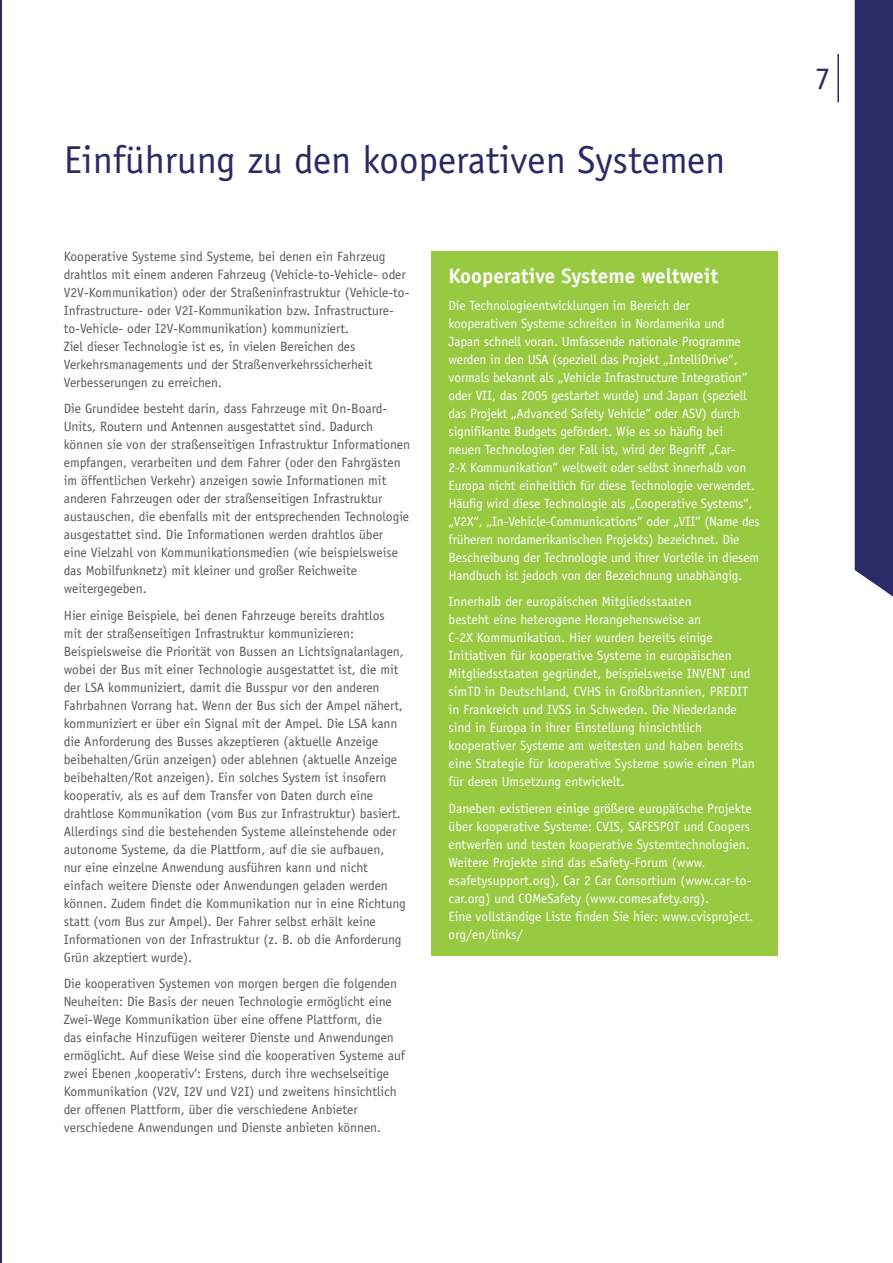
<style>
.page{position:relative;width:893px;height:1263px;background:#fff}
.page>*{position:absolute;margin:0;border:0;box-sizing:border-box;transform-origin:0 0}
.t1{font:39px "Officina Sans Std";color:#292a66}
.t2{font:31.5px "Officina Sans Std";color:#292a66}
.t3{font:700 21px "Officina Sans Std";color:#fff}
.t4{font:13.5px/18px "Officina Sans Std";color:#58595b}
.t5{font:13.5px/18px "Officina Sans Std";letter-spacing:-.01em;color:#fff}
</style>
<div class="page">
<hr style="left:0;top:0;width:1px;height:1263px;background:#292a66">
<div style="left:432px;top:251px;width:346px;height:705px;background:#97c941"></div>
<div style="left:855px;top:0;width:38px;height:597px;background:#292a66"></div>
<hr style="left:837px;top:54px;width:2px;height:48px;background:#292a66">
<h1 class="t1" style="left:64px;top:137px;width:663px">Einführung zu den kooperativen Systemen</h1>
<p class="t4" style="left:64px;top:247px;width:347px">Kooperative Systeme sind Systeme, bei denen ein Fahrzeug drahtlos mit einem anderen Fahrzeug (Vehicle-to-Vehicle- oder V2V-Kommunikation) oder der Straßeninfrastruktur (Vehicle-to-Infrastructure- oder V2I-Kommunikation bzw. Infrastructure&shy;to-Vehicle- oder I2V-Kommunikation) kommuniziert.<br>Ziel dieser Technologie ist es, in vielen Bereichen des Verkehrsmanagements und der Straßenverkehrssicherheit Verbesserungen zu erreichen.</p>
<p class="t4" style="left:64px;top:400px;width:348px">Die Grundidee besteht darin, dass Fahrzeuge mit On-Board-Units, Routern und Antennen ausgestattet sind. Dadurch können sie von der straßenseitigen Infrastruktur Informationen empfangen, verarbeiten und dem Fahrer (oder den Fahrgästen im öffentlichen Verkehr) anzeigen sowie Informationen mit anderen Fahrzeugen oder der straßenseitigen Infrastruktur austauschen, die ebenfalls mit der entsprechenden Technologie ausgestattet sind. Die Informationen werden drahtlos über<br>eine Vielzahl von Kommunikationsmedien (wie beispielsweise das Mobilfunknetz) mit kleiner und großer Reichweite weitergegeben.</p>
<p class="t4" style="left:64px;top:606px;width:344px">Hier einige Beispiele, bei denen Fahrzeuge bereits drahtlos mit der straßenseitigen Infrastruktur kommunizieren:<br>Beispielsweise die Priorität von Bussen an Lichtsignalanlagen, wobei der Bus mit einer Technologie ausgestattet ist, die mit der LSA kommuniziert, damit die Busspur vor den anderen Fahrbahnen Vorrang hat. Wenn der Bus sich der Ampel nähert, kommuniziert er über ein Signal mit der Ampel. Die LSA kann die Anforderung des Busses akzeptieren (aktuelle Anzeige beibehalten/Grün anzeigen) oder ablehnen (aktuelle Anzeige beibehalten/Rot anzeigen). Ein solches System ist insofern kooperativ, als es auf dem Transfer von Daten durch eine drahtlose Kommunikation (vom Bus zur Infrastruktur) basiert.<br>Allerdings sind die bestehenden Systeme alleinstehende oder autonome Systeme, da die Plattform, auf die sie aufbauen,<br>nur eine einzelne Anwendung ausführen kann und nicht einfach weitere Dienste oder Anwendungen geladen werden können. Zudem findet die Kommunikation nur in eine Richtung statt (vom Bus zur Ampel). Der Fahrer selbst erhält keine Informationen von der Infrastruktur (z. B. ob die Anforderung Grün akzeptiert wurde).</p>
<p class="t4" style="left:64px;top:974px;width:343px">Die kooperativen Systemen von morgen bergen die folgenden Neuheiten: Die Basis der neuen Technologie ermöglicht eine Zwei-Wege Kommunikation über eine offene Plattform, die<br>das einfache Hinzufügen weiterer Dienste und Anwendungen ermöglicht. Auf diese Weise sind die kooperativen Systeme auf zwei Ebenen ‚kooperativ‘: Erstens, durch ihre wechselseitige Kommunikation (V2V, I2V und V2I) und zweitens hinsichtlich der offenen Plattform, über die verschiedene Anbieter verschiedene Anwendungen und Dienste anbieten können.</p>
<h3 class="t3" style="left:449px;top:263px;width:271px">Kooperative Systeme weltweit</h3>
<p class="t5" style="left:449px;top:296px;width:313px">Die Technologieentwicklungen im Bereich der kooperativen Systeme schreiten in Nordamerika und<br>Japan schnell voran. Umfassende nationale Programme werden in den USA (speziell das Projekt „IntelliDrive“, vormals bekannt als „Vehicle Infrastructure Integration“ oder VII, das 2005 gestartet wurde) und Japan (speziell das Projekt „Advanced Safety Vehicle“ oder ASV) durch signifikante Budgets gefördert. Wie es so häufig bei<br>neuen Technologien der Fall ist, wird der Begriff „Car-<br>2-X Kommunikation“ weltweit oder selbst innerhalb von Europa nicht einheitlich für diese Technologie verwendet.<br>Häufig wird diese Technologie als „Cooperative Systems“, „V2X“, „In-Vehicle-Communications“ oder „VII“ (Name des früheren nordamerikanischen Projekts) bezeichnet. Die Beschreibung der Technologie und ihrer Vorteile in diesem Handbuch ist jedoch von der Bezeichnung unabhängig.</p>
<p class="t5" style="left:449px;top:592px;width:308px">Innerhalb der europäischen Mitgliedsstaaten<br>besteht eine heterogene Herangehensweise an<br>C-2X Kommunikation. Hier wurden bereits einige Initiativen für kooperative Systeme in europäischen Mitgliedsstaaten gegründet, beispielsweise INVENT und simTD in Deutschland, CVHS in Großbritannien, PREDIT in Frankreich und IVSS in Schweden. Die Niederlande sind in Europa in ihrer Einstellung hinsichtlich kooperativer Systeme am weitesten und haben bereits eine Strategie für kooperative Systeme sowie einen Plan für deren Umsetzung entwickelt.</p>
<p class="t5" style="left:449px;top:799px;width:306px">Daneben existieren einige größere europäische Projekte über kooperative Systeme: CVIS, SAFESPOT und Coopers entwerfen und testen kooperative Systemtechnologien.<br>Weitere Projekte sind das eSafety-Forum (www. esafetysupport.org), Car 2 Car Consortium (www.car-to&shy;car.org) und COMeSafety (www.comesafety.org).<br>Eine vollständige Liste finden Sie hier: www.cvisproject. org/en/links/</p>
<h2 class="t2" style="left:815px;top:60px;width:17px">7</h2>
</div>
